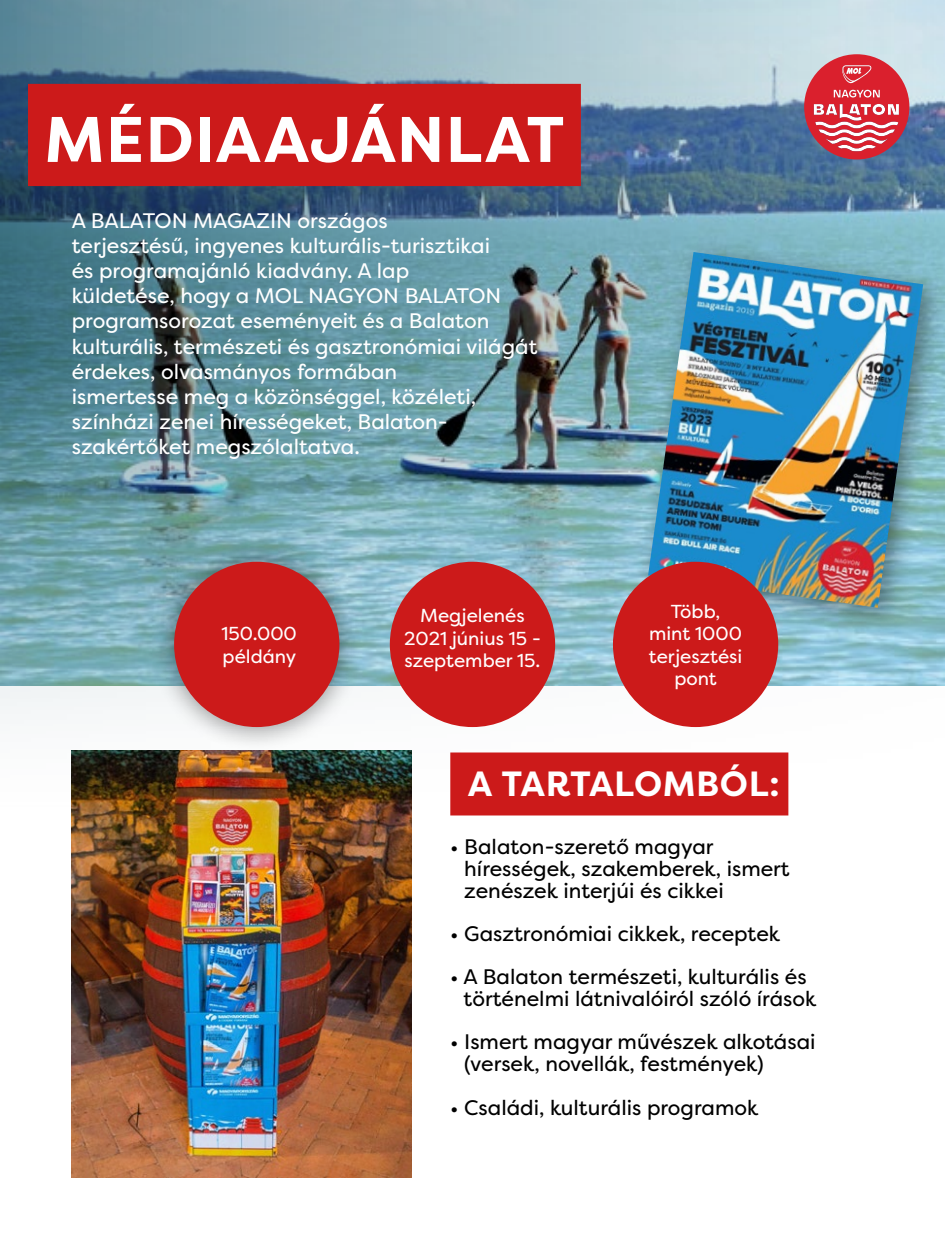
<style>
.page{position:relative;width:945px;height:1260px;background:#fff}
.page>*{position:absolute;margin:0;border:0;box-sizing:border-box;transform-origin:0 0}
.t1{font:700 64.23px "Filson Pro";letter-spacing:.01em;color:#fff}
.t2{font:700 35px "Filson Pro";letter-spacing:.015em;color:#fff}
.t3{font:21px/25.2px "Filson Pro";color:#fff}
.t4{font:21px/21.7px "Filson Pro";color:#000}
.t5{font:18.72px/22.6px "Filson Pro";color:#fff;text-align:center}
</style>
<div class="page">
<img style="left:0;top:0;width:945px;height:852px">
<div style="left:635px;top:239px;width:310px;height:396px;background:#000;opacity:.4"></div>
<img style="left:648px;top:252px;width:275px;height:356px">
<img style="left:72px;top:751px;width:339px;height:427px">
<div style="left:450px;top:752px;width:338px;height:64px;background:#cc1a1a"></div>
<div style="left:28px;top:84px;width:553px;height:102px;background:#cc1a1a"></div>
<svg style="left:804px;top:54px;width:105px;height:105px;background:#cc5e6c"></svg>
<div style="left:150px;top:537px;width:214px;height:215px;background:#000;opacity:.42"></div>
<div style="left:174px;top:562px;width:165px;height:165px;background:#cc1a1a;border-radius:50%"></div>
<div style="left:390px;top:562px;width:165px;height:165px;background:#cc1a1a;border-radius:50%"></div>
<div style="left:613px;top:562px;width:165px;height:165px;background:#cc1a1a;border-radius:50%"></div>
<p class="t1" style="left:44px;top:99px;width:522px">MÉDIAAJÁNLAT</p>
<p class="t3" style="left:72px;top:207px;width:467px">A BALATON MAGAZIN országos<br>terjesztésű, ingyenes kulturális-turisztikai<br>és programajánló kiadvány. A lap<br>küldetése, hogy a MOL NAGYON BALATON programsorozat eseményeit és a Balaton kulturális, természeti és gasztronómiai világát érdekes, olvasmányos formában</p>
<p class="t3" style="left:72px;top:384px;width:406px">ismertesse meg a közönséggel, közéleti, színházi zenei hírességeket, Balaton&shy;szakértőket megszólaltatva.</p>
<p class="t5" style="left:222px;top:622px;width:77px">150.000</p>
<p class="t5" style="left:223px;top:645px;width:75px">példány</p>
<p class="t5" style="left:404px;top:604px;width:138px">Megjelenés<br>2021 június 15 - szeptember 15.</p>
<p class="t5" style="left:671px;top:600px;width:51px">Több,</p>
<p class="t5" style="left:649px;top:622px;width:95px">mint 1000</p>
<p class="t5" style="left:649px;top:645px;width:95px">terjesztési</p>
<p class="t5" style="left:674px;top:667px;width:44px">pont</p>
<p class="t2" style="left:468px;top:762px;width:314px">A TARTALOMBÓL:</p>
<p class="t4" style="left:464px;top:836px;width:327px;text-indent:-14px">• Balaton-szerető magyar hírességek, szakemberek, ismert zenészek interjúi és cikkei</p>
<p class="t4" style="left:450px;top:922px;width:331px">• Gasztronómiai cikkek, receptek</p>
<p class="t4" style="left:464px;top:966px;width:354px;text-indent:-13px">• A Balaton természeti, kulturális és történelmi látnivalóiról szóló írások</p>
<p class="t4" style="left:464px;top:1031px;width:353px;text-indent:-14px">• Ismert magyar művészek alkotásai (versek, novellák, festmények)</p>
<p class="t4" style="left:450px;top:1096px;width:310px">• Családi, kulturális programok</p>
</div>
